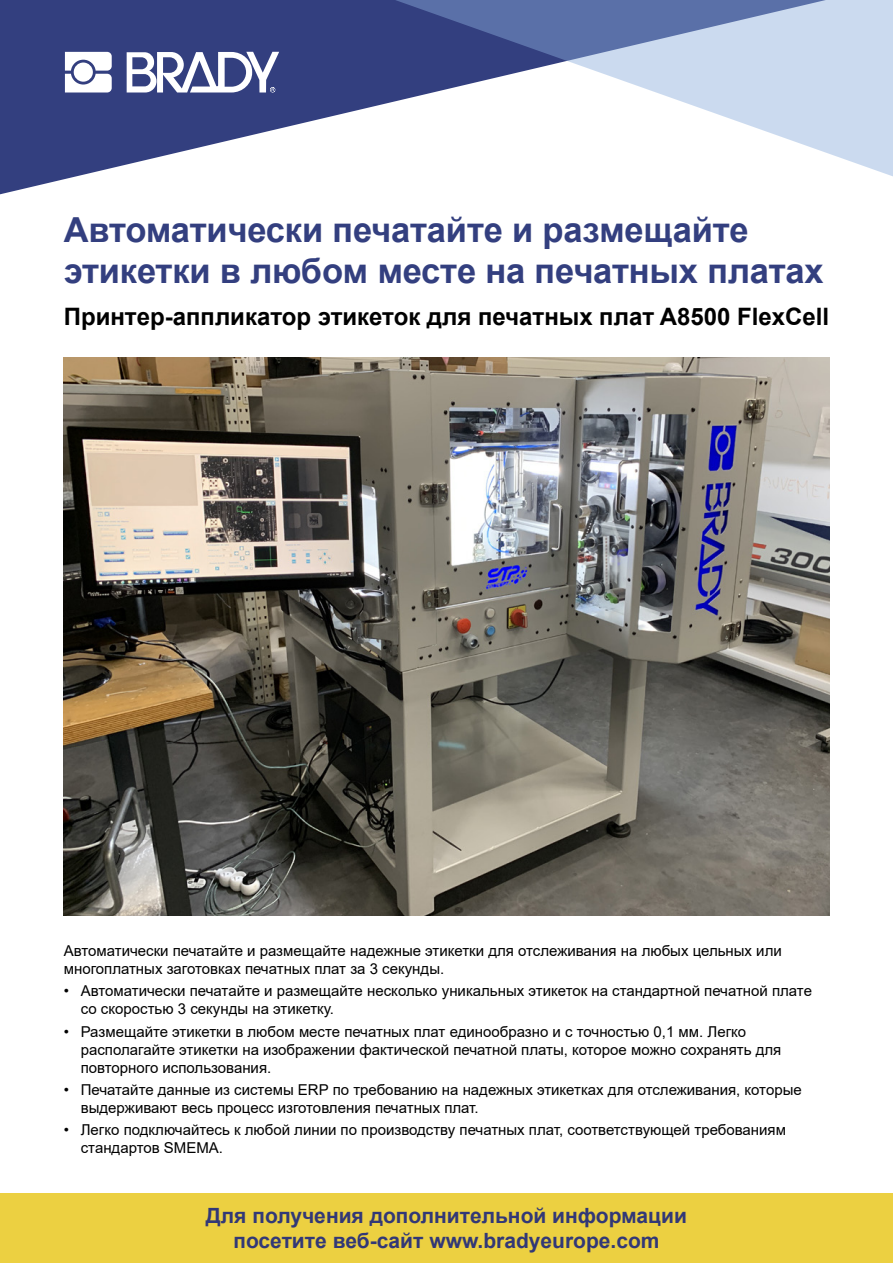
<style>
.page{position:relative;width:893px;height:1263px;background:#fff}
.page>*{position:absolute;margin:0;border:0;box-sizing:border-box;transform-origin:0 0}
.t1{font:700 34.5px/41.4px "Arial";letter-spacing:-.005em;color:#333f7f}
.t2{font:700 24px "Arial";color:#000}
.t3{font:700 21px/25.2px "Arial";color:#323877;text-align:center}
.t4{font:15px/18px "Arial";color:#000}
</style>
<div class="page">
<svg style="left:0;top:0;width:359px;height:195px;fill:#333f7f"></svg>
<svg style="left:359px;top:0;width:534px;height:177px"></svg>
<svg style="left:65px;top:52px;width:47px;height:40px"></svg>
<svg style="left:127px;top:52px;width:152px;height:40px"></svg>
<div style="left:0;top:1193px;width:893px;height:70px;background:#ecd041"></div>
<img style="left:64px;top:358px;width:765px;height:557px">
<h1 class="t1" style="left:64px;top:209px;width:761px">Автоматически печатайте и размещайте этикетки в любом месте на печатных платах</h1>
<h2 class="t2" style="left:64px;top:300px;width:767px">Принтер-аппликатор этикеток для печатных плат A8500 FlexCell</h2>
<p class="t4" style="left:64px;top:942px;width:719px">Автоматически печатайте и размещайте надежные этикетки для отслеживания на любых цельных или многоплатных заготовках печатных плат за 3 секунды.</p>
<p class="t4" style="left:81px;top:982px;width:733px;text-indent:-17px">• Автоматически печатайте и размещайте несколько уникальных этикеток на стандартной печатной плате со скоростью 3 секунды на этикетку.</p>
<p class="t4" style="left:81px;top:1022px;width:702px;text-indent:-17px">• Размещайте этикетки в любом месте печатных плат единообразно и с точностью 0,1 мм. Легко располагайте этикетки на изображении фактической печатной платы, которое можно сохранять для повторного использования.</p>
<p class="t4" style="left:81px;top:1080px;width:722px;text-indent:-17px">• Печатайте данные из системы ERP по требованию на надежных этикетках для отслеживания, которые выдерживают весь процесс изготовления печатных плат.</p>
<p class="t4" style="left:81px;top:1121px;width:707px;text-indent:-17px">• Легко подключайтесь к любой линии по производству печатных плат, соответствующей требованиям стандартов SMEMA.</p>
<h3 class="t3" style="left:206px;top:1203px;width:482px">Для получения дополнительной информации посетите веб-сайт www.bradyeurope.com</h3>
</div>
